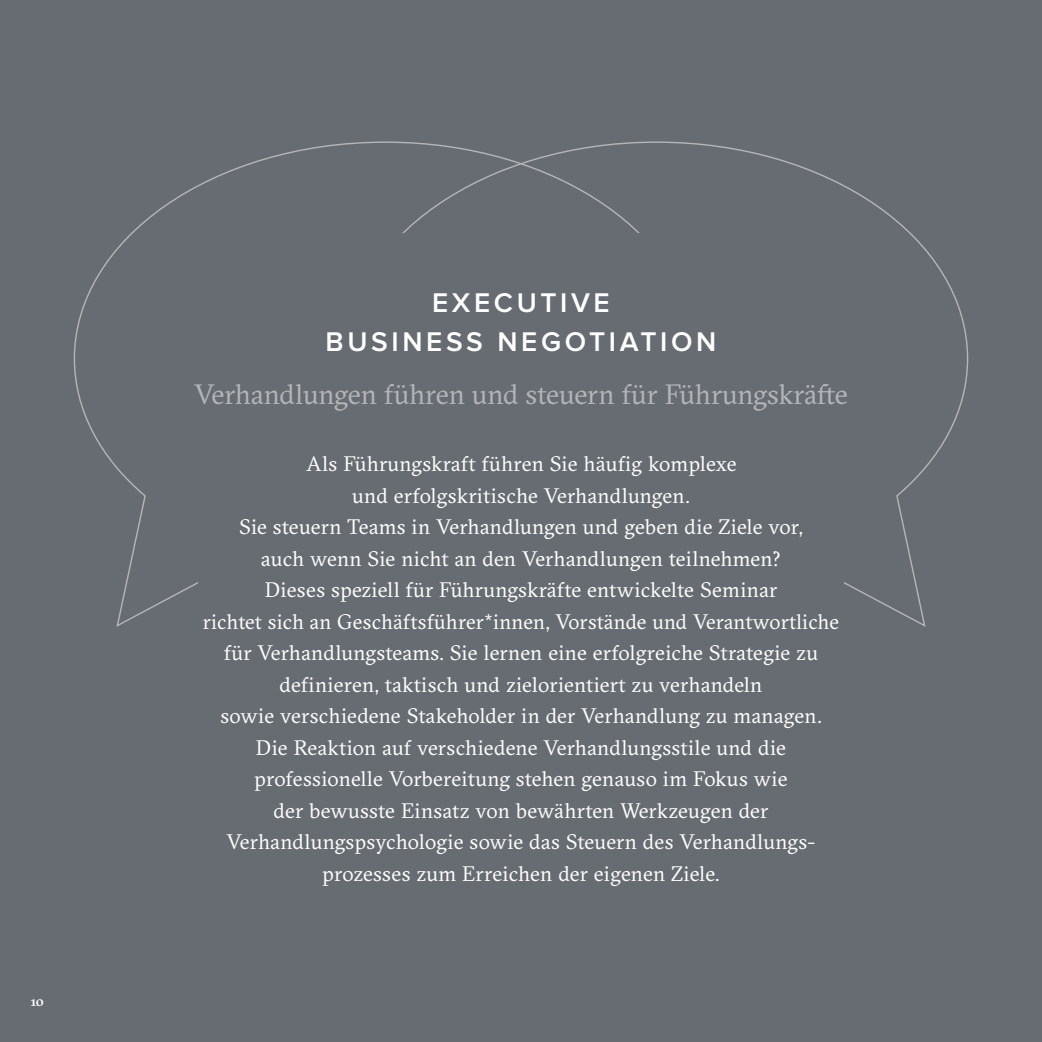
<style>
.page{position:relative;width:1042px;height:1042px;background:#676c72}
.page>*{position:absolute;margin:0;border:0;box-sizing:border-box;transform-origin:0 0}
.t1{font:28px "GT Sectra";letter-spacing:-.005em;color:#b3b5b8}
.t2{font:600 28px/38.5px "Proxima Nova";letter-spacing:.13em;color:#fff;text-align:center}
.t3{font:21px/31.5px "GT Sectra";letter-spacing:.01em;color:#fff;text-align:center}
.t4{font:500 14px "GT Sectra Fine";color:#fff}
</style>
<div class="page">
<svg style="left:73px;top:143px;width:271px;height:484px"></svg>
<svg style="left:344px;top:141px;width:625px;height:486px"></svg>
<div style="left:136px;top:233px;width:769px;height:228px;background:#676c72"></div>
<div style="left:198px;top:455px;width:645px;height:541px;background:#676c72"></div>
<p class="t4" style="left:30px;top:993px;width:15px">10</p>
<h1 class="t2" style="left:326px;top:285px;width:392px">EXECUTIVE<br>BUSINESS NEGOTIATION</h1>
<h1 class="t1" style="left:194px;top:379px;width:655px">Verhandlungen führen und steuern für Führungskräfte</h1>
<p class="t3" style="left:203px;top:448px;width:638px">Als Führungskraft führen Sie häufig komplexe<br>und erfolgskritische Verhandlungen.<br>Sie steuern Teams in Verhandlungen und geben die Ziele vor,<br>auch wenn Sie nicht an den Verhandlungen teilnehmen?<br>Dieses speziell für Führungskräfte entwickelte Seminar<br>richtet sich an Geschäftsführer*innen, Vorstände und Verantwortliche für Verhandlungsteams. Sie lernen eine erfolgreiche Strategie zu definieren, taktisch und zielorientiert zu verhandeln<br>sowie verschiedene Stakeholder in der Verhandlung zu managen.<br>Die Reaktion auf verschiedene Verhandlungsstile und die professionelle Vorbereitung stehen genauso im Fokus wie<br>der bewusste Einsatz von bewährten Werkzeugen der Verhandlungspsychologie sowie das Steuern des Verhandlungs&shy;prozesses zum Erreichen der eigenen Ziele.</p>
</div>
